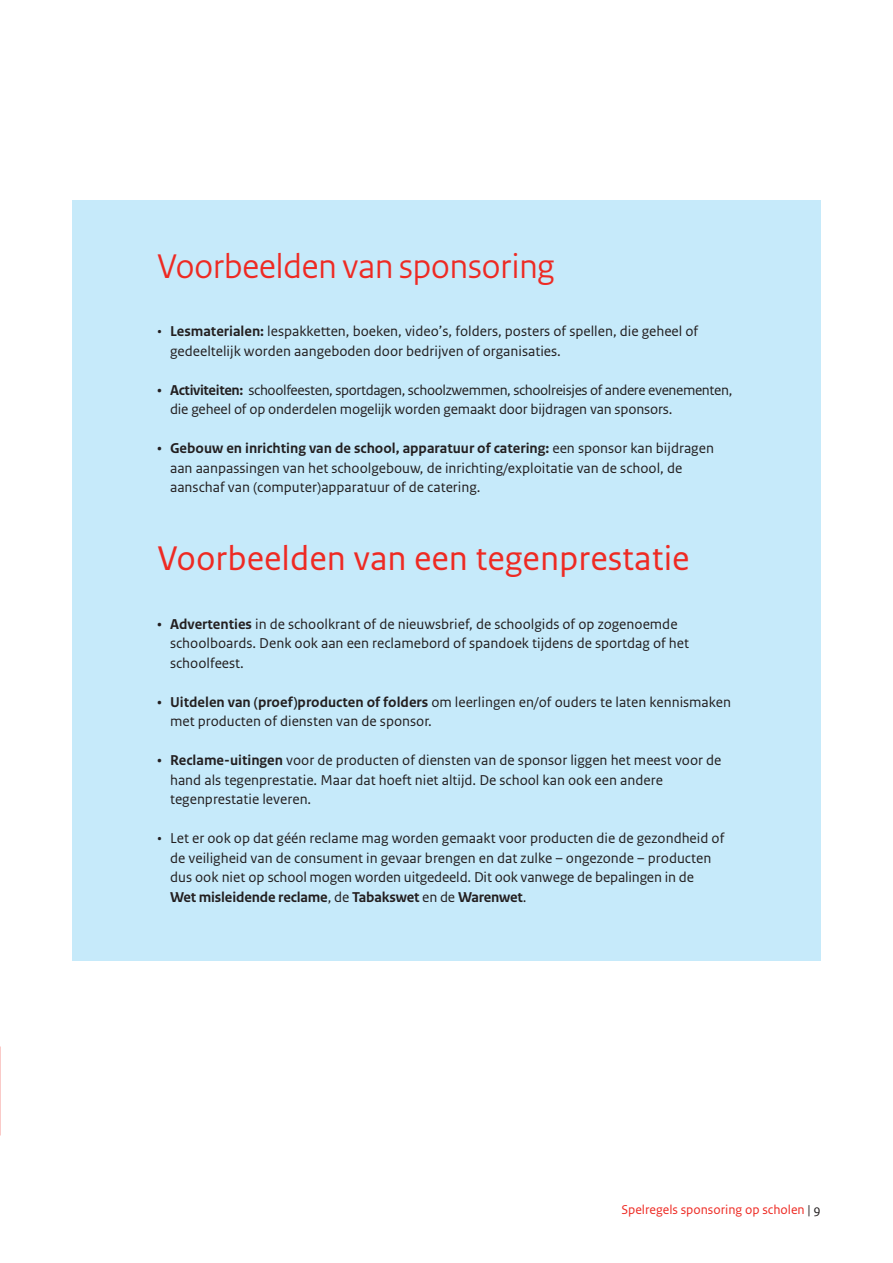
<style>
.page{position:relative;width:893px;height:1263px;background:#fff}
.page>*{position:absolute;margin:0;border:0;box-sizing:border-box;transform-origin:0 0}
.t1{font:36px "Rijksoverheid Sans Text";color:#ee2a23}
.t2{font:36px "Rijksoverheid Sans Heading";color:#ee2a23}
.t3{font:15px/19.5px "Rijksoverheid Sans Text";color:#231f20}
.t4{font:15px/19.5px "Rijksoverheid Sans Text";letter-spacing:-.025em;color:#231f20}
.t5{font:13.5px "Rijksoverheid Sans Text";color:#ee2a23}
.s1{font-weight:700}
.s2{color:#231f20}
</style>
<div class="page">
<div style="left:72px;top:200px;width:749px;height:760px;background:#c6eafa"></div>
<img style="left:0;top:0;width:1px;height:1263px">
<h1 class="t2" style="left:157px;top:245px;width:399px">Voorbeelden van sponsoring</h1>
<p class="t3" style="left:170px;top:322px;width:530px;text-indent:-13px">• <span class="s1">Lesmaterialen:</span> lespakketten, boeken, video’s, folders, posters of spellen, die geheel of gedeeltelijk worden aangeboden door bedrijven of organisaties.</p>
<p class="t4" style="left:170px;top:380px;width:564px;text-indent:-13px"><span class="s1">• Activiteiten:</span> schoolfeesten, sportdagen, schoolzwemmen, schoolreisjes of andere evenementen, die geheel of op onderdelen mogelijk worden gemaakt door bijdragen van sponsors.</p>
<p class="t3" style="left:170px;top:439px;width:545px;text-indent:-13px"><span class="s1">• Gebouw en inrichting van de school, apparatuur of catering:</span> een sponsor kan bijdragen aan aanpassingen van het schoolgebouw, de inrichting/exploitatie van de school, de aanschaf van (computer)apparatuur of de catering.</p>
<h1 class="t1" style="left:157px;top:538px;width:534px">Voorbeelden van een tegenprestatie</h1>
<p class="t3" style="left:170px;top:614px;width:521px;text-indent:-13px"><span class="s1">• Advertenties</span> in de schoolkrant of de nieuwsbrief, de schoolgids of op zogenoemde schoolboards. Denk ook aan een reclamebord of spandoek tijdens de sportdag of het schoolfeest.</p>
<p class="t3" style="left:170px;top:692px;width:562px;text-indent:-13px"><span class="s1">• Uitdelen van (proef)producten of folders</span> om leerlingen en/of ouders te laten kennismaken met producten of diensten van de sponsor.</p>
<p class="t3" style="left:170px;top:751px;width:553px;text-indent:-13px"><span class="s1">• Reclame-uitingen</span> voor de producten of diensten van de sponsor liggen het meest voor de hand als tegenprestatie. Maar dat hoeft niet altijd. De school kan ook een andere tegenprestatie leveren.</p>
<p class="t3" style="left:170px;top:829px;width:556px;text-indent:-13px">• Let er ook op dat géén reclame mag worden gemaakt voor producten die de gezondheid of de veiligheid van de consument in gevaar brengen en dat zulke – ongezonde – producten dus ook niet op school mogen worden uitgedeeld. Dit ook vanwege de bepalingen in de<br><span class="s1">Wet misleidende reclame</span>, de <span class="s1">Tabakswet</span> en de <span class="s1">Warenwet</span>.</p>
<p class="t5" style="left:621px;top:1202px;width:201px">Spelregels sponsoring op scholen <span class="s2">| 9</span></p>
</div>
